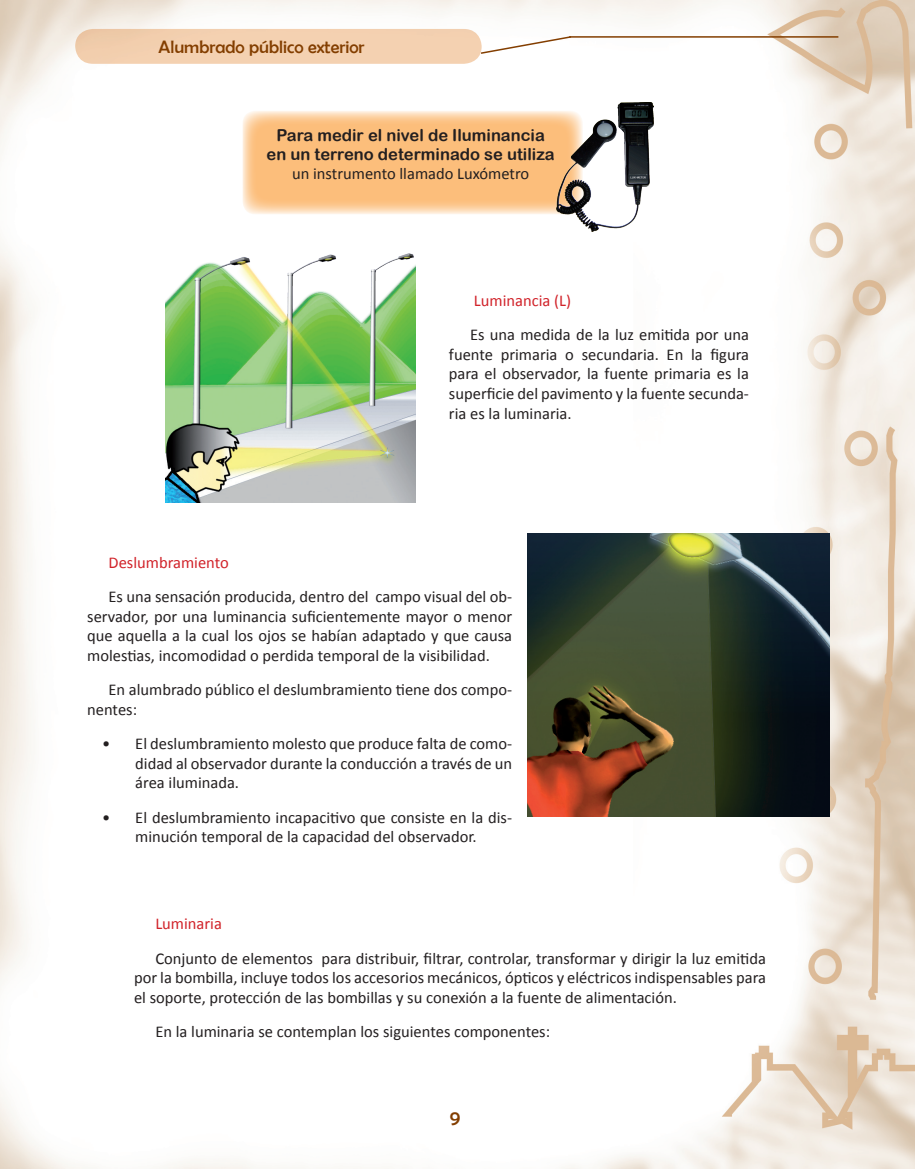
<style>
.page{position:relative;width:915px;height:1170px;background:#fff}
.page>*{position:absolute;margin:0;border:0;box-sizing:border-box;transform-origin:0 0}
.t1{font:18px "Berlin Sans FB";color:#833e00}
.t2{font:16.5px/19.5px "Calibri";color:#231f20;text-align:justify}
.t3{font:16.5px/18.1px "Arial Rounded MT Bold";color:#231f20;text-align:center}
.t4{font:16.5px "Calibri";color:#d1232a}
</style>
<div class="page">
<img style="left:0;top:0;width:914px;height:1168px">
<hr style="left:569px;top:36px;width:269px;height:2px;background:#833e00">
<svg style="left:75px;top:29px;width:497px;height:35px"></svg>
<svg style="left:242px;top:111px;width:341px;height:103px;background:#fcc488"></svg>
<img style="left:166px;top:247px;width:249px;height:255px">
<img style="left:527px;top:534px;width:302px;height:282px">
<img style="left:556px;top:102px;width:97px;height:130px">
<svg style="left:450px;top:1112px;width:10px;height:13px"></svg>
<p class="t1" style="left:158px;top:37px;width:207px">Alumbrado público exterior</p>
<p class="t3" style="left:266px;top:126px;width:289px">Para medir el nivel de Iluminancia en un terreno determinado se utiliza</p>
<p class="t2" style="left:292px;top:163px;width:239px">un instrumento llamado Luxómetro</p>
<p class="t4" style="left:474px;top:290px;width:99px">Luminancia (L)</p>
<p class="t2" style="left:449px;top:324px;width:301px;text-indent:21px">Es una medida de la luz emitida por una fuente primaria o secundaria. En la figura para el observador, la fuente primaria es la superficie del pavimento y la fuente secunda&shy;ria es la luminaria.</p>
<p class="t4" style="left:108px;top:552px;width:122px">Deslumbramiento</p>
<p class="t2" style="left:87px;top:586px;width:426px;text-indent:21px">Es una sensación producida, dentro del campo visual del ob&shy;servador, por una luminancia suficientemente mayor o menor que aquella a la cual los ojos se habían adaptado y que causa molestias, incomodidad o perdida temporal de la visibilidad.</p>
<p class="t2" style="left:87px;top:679px;width:426px;text-indent:21px">En alumbrado público el deslumbramiento tiene dos compo&shy;nentes:</p>
<p class="t2" style="left:135px;top:733px;width:378px;text-indent:-33px">• El deslumbramiento molesto que produce falta de como&shy;didad al observador durante la conducción a través de un área iluminada.</p>
<p class="t2" style="left:102px;top:806px;width:411px;text-align:center">• El deslumbramiento incapacitivo que consiste en la dis&shy;minución temporal de la capacidad del observador.</p>
<p class="t4" style="left:155px;top:913px;width:68px">Luminaria</p>
<p class="t2" style="left:134px;top:947px;width:633px;text-indent:21px">Conjunto de elementos para distribuir, filtrar, controlar, transformar y dirigir la luz emitida por la bombilla, incluye todos los accesorios mecánicos, ópticos y eléctricos indispensables para el soporte, protección de las bombillas y su conexión a la fuente de alimentación.</p>
<p class="t2" style="left:155px;top:1021px;width:396px">En la luminaria se contemplan los siguientes componentes:</p>
</div>
